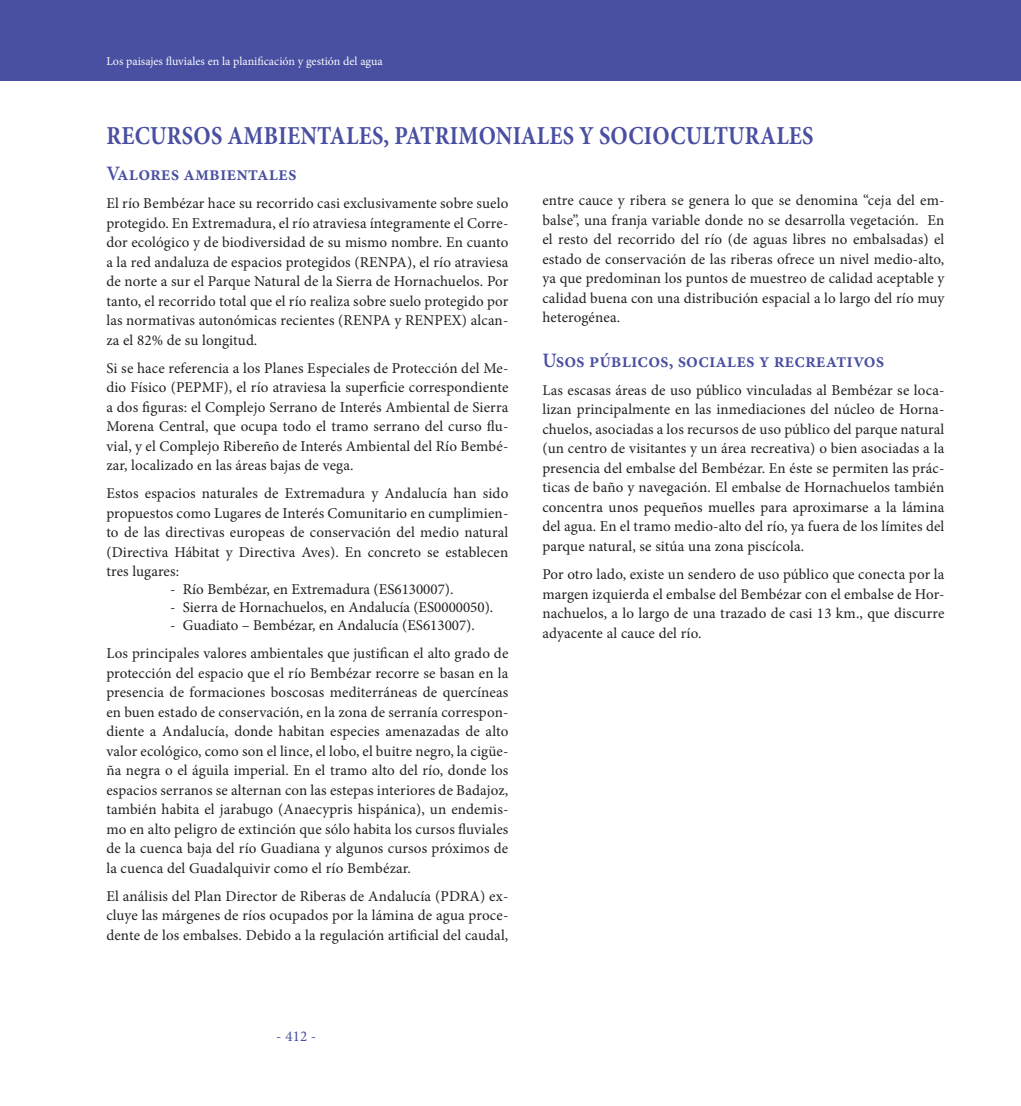
<style>
.page{position:relative;width:1021px;height:1106px;background:#fff}
.page>*{position:absolute;margin:0;border:0;box-sizing:border-box;transform-origin:0 0}
.Nivel_2{font:700 25.8px "Minion Pro";letter-spacing:.01em;color:#494fa1;scale:.87 1}
.Nivel_3{font:600 20.4px "Minion Pro";color:#494fa1;scale:.95 1}
.Parrafos{font:15px/19.5px "Minion Pro";letter-spacing:.01em;color:#231f20;text-align:justify}
.t1{font:15px "Minion Pro";color:#494fa1}
.t2{font:12px "Minion Pro";color:#f9fcfe}
</style>
<div class="page">
<div style="left:0;top:0;width:1020px;height:81px;background:#494fa1"></div>
<p class="t2" style="left:106px;top:53px;width:278px">Los paisajes fluviales en la planificación y gestión del agua</p>
<p class="Nivel_2" style="left:106px;top:117px;width:814px">RECURSOS AMBIENTALES, PATRIMONIALES Y SOCIOCULTURALES</p>
<p class="Nivel_3" style="left:106px;top:159px;width:202px">Valores ambientales</p>
<p class="Parrafos" style="left:106px;top:194px;width:403px">El río Bembézar hace su recorrido casi exclusivamente sobre suelo protegido. En Extremadura, el río atraviesa íntegramente el Corre&shy;dor ecológico y de biodiversidad de su mismo nombre. En cuanto a la red andaluza de espacios protegidos (RENPA), el río atraviesa de norte a sur el Parque Natural de la Sierra de Hornachuelos. Por tanto, el recorrido total que el río realiza sobre suelo protegido por las normativas autonómicas recientes (RENPA y RENPEX) alcan&shy;za el 82% de su longitud.</p>
<p class="Parrafos" style="left:106px;top:358px;width:403px">Si se hace referencia a los Planes Especiales de Protección del Me&shy;dio Físico (PEPMF), el río atraviesa la superficie correspondiente a dos figuras: el Complejo Serrano de Interés Ambiental de Sierra Morena Central, que ocupa todo el tramo serrano del curso flu&shy;vial, y el Complejo Ribereño de Interés Ambiental del Río Bembé&shy;zar, localizado en las áreas bajas de vega.</p>
<p class="Parrafos" style="left:106px;top:484px;width:403px">Estos espacios naturales de Extremadura y Andalucía han sido propuestos como Lugares de Interés Comunitario en cumplimien&shy;to de las directivas europeas de conservación del medio natural (Directiva Hábitat y Directiva Aves). En concreto se establecen tres lugares:</p>
<p class="Parrafos" style="left:170px;top:580px;width:285px">- Río Bembézar, en Extremadura (ES6130007).</p>
<p class="Parrafos" style="left:170px;top:598px;width:324px">- Sierra de Hornachuelos, en Andalucía (ES0000050).</p>
<p class="Parrafos" style="left:170px;top:616px;width:306px">- Guadiato – Bembézar, en Andalucía (ES613007).</p>
<p class="Parrafos" style="left:106px;top:644px;width:403px">Los principales valores ambientales que justifican el alto grado de protección del espacio que el río Bembézar recorre se basan en la presencia de formaciones boscosas mediterráneas de quercíneas en buen estado de conservación, en la zona de serranía correspon&shy;diente a Andalucía, donde habitan especies amenazadas de alto valor ecológico, como son el lince, el lobo, el buitre negro, la cigüe&shy;ña negra o el águila imperial. En el tramo alto del río, donde los espacios serranos se alternan con las estepas interiores de Badajoz, también habita el jarabugo (Anaecypris hispánica), un endemis&shy;mo en alto peligro de extinción que sólo habita los cursos fluviales de la cuenca baja del río Guadiana y algunos cursos próximos de la cuenca del Guadalquivir como el río Bembézar.</p>
<p class="Parrafos" style="left:106px;top:886px;width:403px">El análisis del Plan Director de Riberas de Andalucía (PDRA) ex&shy;cluye las márgenes de ríos ocupados por la lámina de agua proce&shy;dente de los embalses. Debido a la regulación artificial del caudal,</p>
<p class="Parrafos" style="left:542px;top:191px;width:403px">entre cauce y ribera se genera lo que se denomina “ceja del em&shy;balse”, una franja variable donde no se desarrolla vegetación. En el resto del recorrido del río (de aguas libres no embalsadas) el estado de conservación de las riberas ofrece un nivel medio-alto, ya que predominan los puntos de muestreo de calidad aceptable y calidad buena con una distribución espacial a lo largo del río muy heterogénea.</p>
<p class="Nivel_3" style="left:542px;top:346px;width:361px">Usos públicos, sociales y recreativos</p>
<p class="Parrafos" style="left:542px;top:380px;width:403px">Las escasas áreas de uso público vinculadas al Bembézar se loca&shy;lizan principalmente en las inmediaciones del núcleo de Horna&shy;chuelos, asociadas a los recursos de uso público del parque natural (un centro de visitantes y un área recreativa) o bien asociadas a la presencia del embalse del Bembézar. En éste se permiten las prác&shy;ticas de baño y navegación. El embalse de Hornachuelos también concentra unos pequeños muelles para aproximarse a la lámina del agua. En el tramo medio-alto del río, ya fuera de los límites del parque natural, se sitúa una zona piscícola.</p>
<p class="Parrafos" style="left:542px;top:564px;width:403px">Por otro lado, existe un sendero de uso público que conecta por la margen izquierda el embalse del Bembézar con el embalse de Hor&shy;nachuelos, a lo largo de una trazado de casi 13 km., que discurre adyacente al cauce del río.</p>
<p class="t1" style="left:276px;top:1026px;width:41px">- 412 -</p>
</div>
